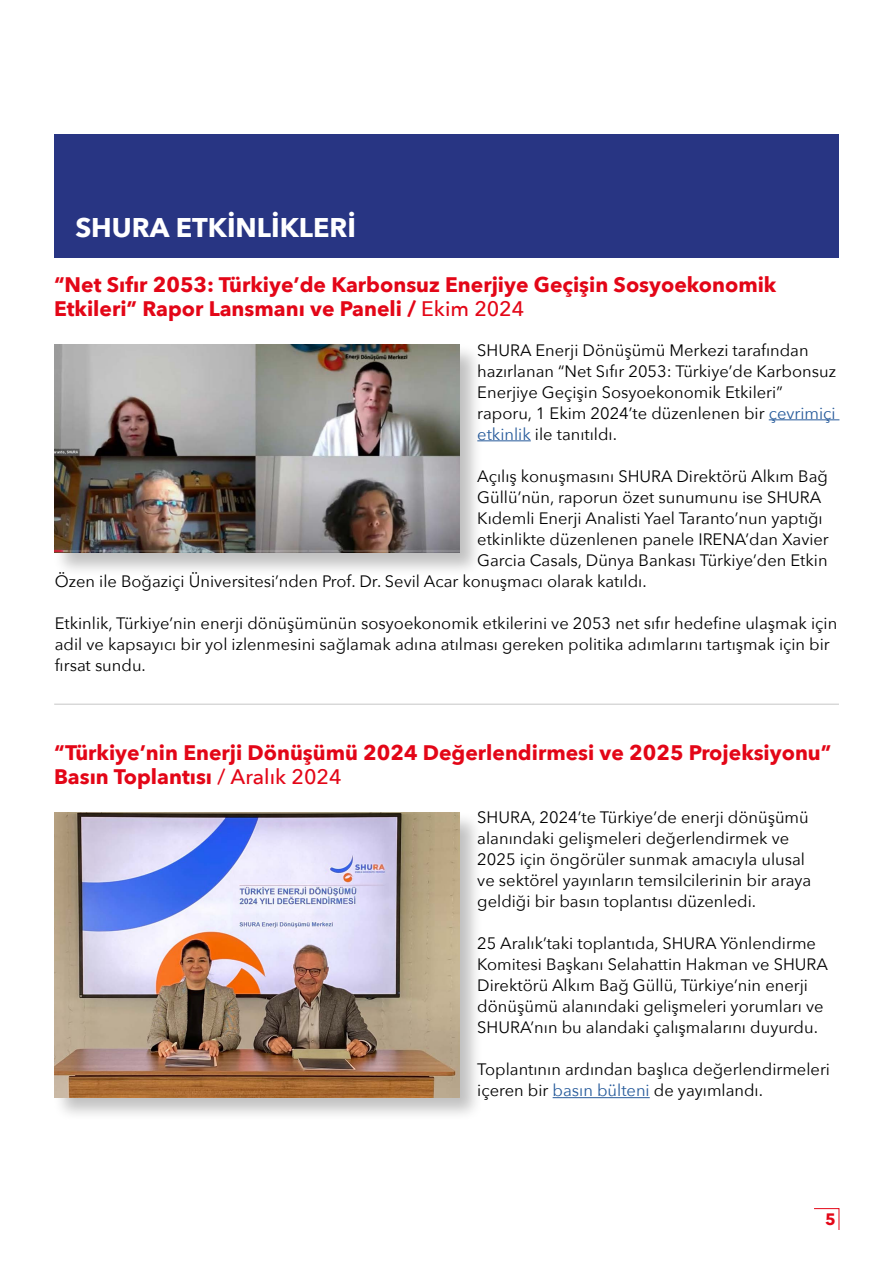
<style>
.page{position:relative;width:893px;height:1263px;background:#fff}
.page>*{position:absolute;margin:0;border:0;box-sizing:border-box;transform-origin:0 0}
.t1{font:700 27px "Avenir Next";color:#fff}
.t2{font:700 21px/24px "Avenir Next";color:#e30617}
.t3{font:16.5px/21px "Avenir Next";color:#000}
.t4{font:700 16.5px "Avenir Next";color:#e30617}
.s1{font-weight:500}
.s2{color:#275b9b}
</style>
<div class="page">
<hr style="left:769px;top:419px;width:70px;height:1px;background:#275b9b">
<hr style="left:477px;top:440px;width:54px;height:1px;background:#275b9b">
<hr style="left:553px;top:1097px;width:97px;height:1px;background:#275b9b">
<div style="left:54px;top:134px;width:784px;height:123px;background:#283583"></div>
<hr style="left:54px;top:704px;width:785px;height:1px;background:#c6c6c6">
<div style="left:53px;top:343px;width:431px;height:234px;background:#000;opacity:.25"></div>
<img style="left:55px;top:345px;width:405px;height:208px">
<div style="left:53px;top:810px;width:431px;height:311px;background:#000;opacity:.25"></div>
<img style="left:55px;top:813px;width:405px;height:284px">
<svg style="left:814px;top:1208px;width:26px;height:22px"></svg>
<h1 class="t1" style="left:75px;top:204px;width:282px">SHURA ETKİNLİKLERİ</h1>
<p class="t2" style="left:54px;top:272px;width:724px">“Net Sıfır 2053: Türkiye’de Karbonsuz Enerjiye Geçişin Sosyoekonomik<br>Etkileri” Rapor Lansmanı ve Paneli / <span class="s1">Ekim 2024</span></p>
<p class="t3" style="left:477px;top:339px;width:360px">SHURA Enerji Dönüşümü Merkezi tarafından hazırlanan “Net Sıfır 2053: Türkiye’de Karbonsuz Enerjiye Geçişin Sosyoekonomik Etkileri” raporu, 1 Ekim 2024’te düzenlenen bir <span class="s2">çevrimiçi etkinlik</span> ile tanıtıldı.</p>
<p class="t3" style="left:477px;top:465px;width:352px">Açılış konuşmasını SHURA Direktörü Alkım Bağ</p>
<p class="t3" style="left:477px;top:486px;width:346px">Güllü’nün, raporun özet sunumunu ise SHURA</p>
<p class="t3" style="left:477px;top:507px;width:347px">Kıdemli Enerji Analisti Yael Taranto’nun yaptığı</p>
<p class="t3" style="left:477px;top:528px;width:353px">etkinlikte düzenlenen panele IRENA’dan Xavier</p>
<p class="t3" style="left:477px;top:549px;width:352px">Garcia Casals, Dünya Bankası Türkiye’den Etkin</p>
<p class="t3" style="left:55px;top:570px;width:593px">Özen ile Boğaziçi Üniversitesi’nden Prof. Dr. Sevil Acar konuşmacı olarak katıldı.</p>
<p class="t3" style="left:55px;top:612px;width:784px">Etkinlik, Türkiye’nin enerji dönüşümünün sosyoekonomik etkilerini ve 2053 net sıfır hedefine ulaşmak için adil ve kapsayıcı bir yol izlenmesini sağlamak adına atılması gereken politika adımlarını tartışmak için bir fırsat sundu.</p>
<p class="t2" style="left:54px;top:740px;width:779px">“Türkiye’nin Enerji Dönüşümü 2024 Değerlendirmesi ve 2025 Projeksiyonu”<br>Basın Toplantısı <span class="s1">/ Aralık 2024</span></p>
<p class="t3" style="left:477px;top:806px;width:336px">SHURA, 2024’te Türkiye’de enerji dönüşümü alanındaki gelişmeleri değerlendirmek ve 2025 için öngörüler sunmak amacıyla ulusal ve sektörel yayınların temsilcilerinin bir araya geldiği bir basın toplantısı düzenledi.</p>
<p class="t3" style="left:477px;top:932px;width:352px">25 Aralık’taki toplantıda, SHURA Yönlendirme Komitesi Başkanı Selahattin Hakman ve SHURA Direktörü Alkım Bağ Güllü, Türkiye’nin enerji dönüşümü alanındaki gelişmeleri yorumları ve SHURA’nın bu alandaki çalışmalarını duyurdu.</p>
<p class="t3" style="left:477px;top:1058px;width:354px">Toplantının ardından başlıca değerlendirmeleri içeren bir <span class="s2">basın bülteni</span> de yayımlandı.</p>
<p class="t4" style="left:825px;top:1205px;width:12px">5</p>
</div>
